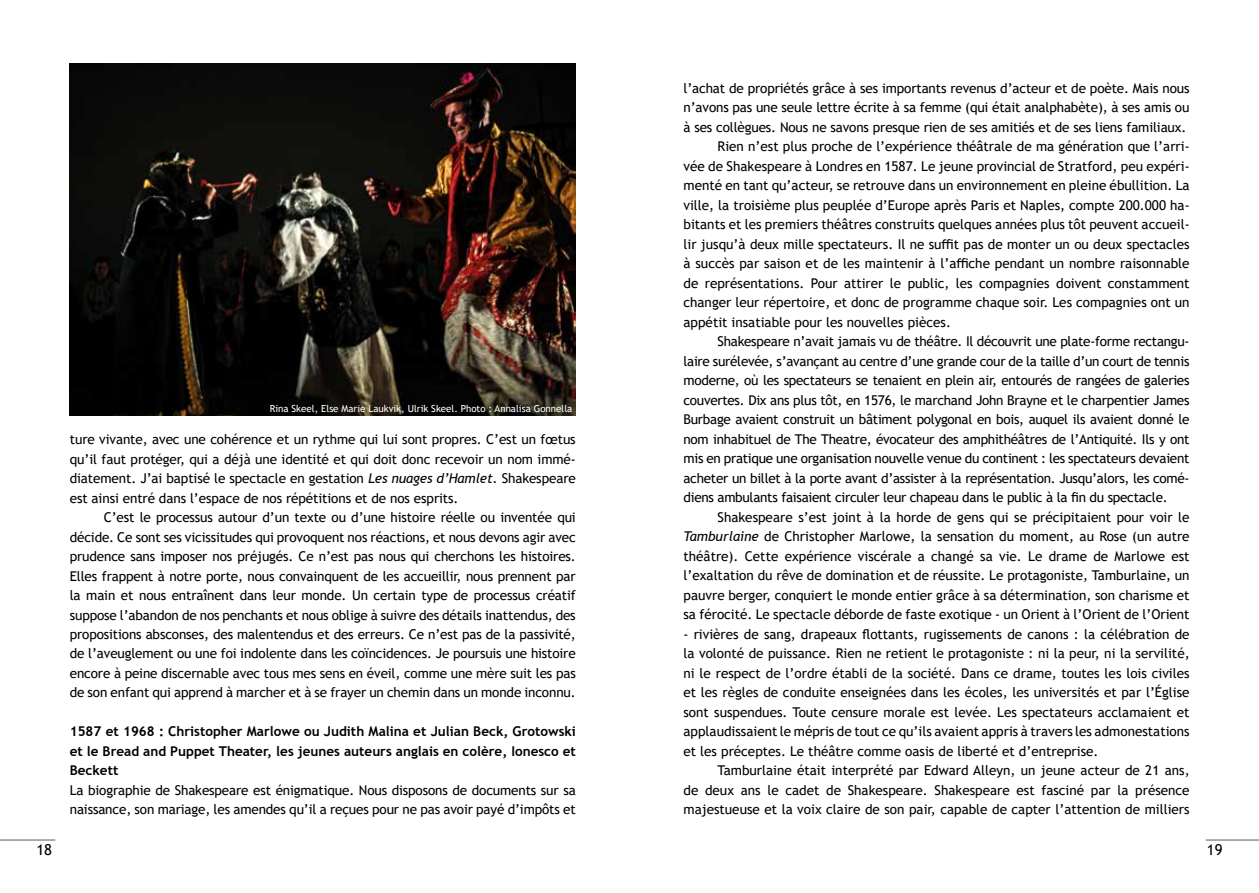
<style>
.page{position:relative;width:1259px;height:893px;background:#fff}
.page>*{position:absolute;margin:0;border:0;box-sizing:border-box;transform-origin:0 0}
.t1{font:15px "Trebuchet MS";color:#000}
.t2{font:13.5px/19.5px "Trebuchet MS";color:#000;text-align:justify}
.t3{font:13.5px "Trebuchet MS";letter-spacing:-.02em;color:#000}
.t4{font:700 13.5px/19.5px "Trebuchet MS";color:#000;text-align:justify}
.t5{font:9.75px "Trebuchet MS";color:#fff}
.s1{font-style:italic}
</style>
<div class="page">
<hr style="left:0;top:840px;width:55px;height:1px;background:#000">
<hr style="left:1205px;top:840px;width:54px;height:1px;background:#000">
<img style="left:70px;top:64px;width:505px;height:352px">
<p class="t5" style="left:270px;top:402px;width:304px">Rina Skeel, Else Marie Laukvik, Ulrik Skeel. Photo : Annalisa Gonnella</p>
<p class="t2" style="left:70px;top:429px;width:507px">ture vivante, avec une cohérence et un rythme qui lui sont propres. C’est un fœtus qu’il faut protéger, qui a déjà une identité et qui doit donc recevoir un nom immé&shy;diatement. J’ai baptisé le spectacle en gestation <span class="s1">Les nuages d’Hamlet.</span> Shakespeare est ainsi entré dans l’espace de nos répétitions et de nos esprits.</p>
<p class="t2" style="left:70px;top:507px;width:507px;text-indent:34px">C’est le processus autour d’un texte ou d’une histoire réelle ou inventée qui décide. Ce sont ses vicissitudes qui provoquent nos réactions, et nous devons agir avec prudence sans imposer nos préjugés. Ce n’est pas nous qui cherchons les histoires.<br>Elles frappent à notre porte, nous convainquent de les accueillir, nous prennent par la main et nous entraînent dans leur monde. Un certain type de processus créatif suppose l’abandon de nos penchants et nous oblige à suivre des détails inattendus, des propositions absconses, des malentendus et des erreurs. Ce n’est pas de la passivité, de l’aveuglement ou une foi indolente dans les coïncidences. Je poursuis une histoire encore à peine discernable avec tous mes sens en éveil, comme une mère suit les pas de son enfant qui apprend à marcher et à se frayer un chemin dans un monde inconnu.</p>
<p class="t4" style="left:70px;top:722px;width:507px">1587 et 1968 : Christopher Marlowe ou Judith Malina et Julian Beck, Grotowski et le Bread and Puppet Theater, les jeunes auteurs anglais en colère, Ionesco et Beckett</p>
<p class="t2" style="left:70px;top:780px;width:507px">La biographie de Shakespeare est énigmatique. Nous disposons de documents sur sa naissance, son mariage, les amendes qu’il a reçues pour ne pas avoir payé d’impôts et</p>
<p class="t2" style="left:683px;top:78px;width:507px">l’achat de propriétés grâce à ses importants revenus d’acteur et de poète. Mais nous</p>
<p class="t2" style="left:683px;top:98px;width:507px">n’avons pas une seule lettre écrite à sa femme (qui était analphabète), à ses amis ou</p>
<p class="t2" style="left:683px;top:117px;width:504px">à ses collègues. Nous ne savons presque rien de ses amitiés et de ses liens familiaux.</p>
<p class="t2" style="left:717px;top:137px;width:473px">Rien n’est plus proche de l’expérience théâtrale de ma génération que l’arri-</p>
<p class="t2" style="left:683px;top:156px;width:507px">vée de Shakespeare à Londres en 1587. Le jeune provincial de Stratford, peu expéri-</p>
<p class="t2" style="left:683px;top:176px;width:507px">menté en tant qu’acteur, se retrouve dans un environnement en pleine ébullition. La</p>
<p class="t2" style="left:683px;top:195px;width:507px">ville, la troisième plus peuplée d’Europe après Paris et Naples, compte 200.000 ha-</p>
<p class="t2" style="left:683px;top:215px;width:507px">bitants et les premiers théâtres construits quelques années plus tôt peuvent accueil-</p>
<p class="t2" style="left:683px;top:234px;width:507px">lir jusqu’à deux mille spectateurs. Il ne suffit pas de monter un ou deux spectacles</p>
<p class="t2" style="left:683px;top:254px;width:507px">à succès par saison et de les maintenir à l’affiche pendant un nombre raisonnable</p>
<p class="t2" style="left:683px;top:273px;width:507px">de représentations. Pour attirer le public, les compagnies doivent constamment</p>
<p class="t2" style="left:683px;top:293px;width:507px">changer leur répertoire, et donc de programme chaque soir. Les compagnies ont un</p>
<p class="t2" style="left:683px;top:312px;width:269px">appétit insatiable pour les nouvelles pièces.</p>
<p class="t3" style="left:717px;top:333px;width:473px">Shakespeare n’avait jamais vu de théâtre. Il découvrit une plate-forme rectangu-</p>
<p class="t3" style="left:683px;top:353px;width:507px">laire surélevée, s’avançant au centre d’une grande cour de la taille d’un court de tennis</p>
<p class="t3" style="left:683px;top:372px;width:507px">moderne, où les spectateurs se tenaient en plein air, entourés de rangées de galeries</p>
<p class="t3" style="left:683px;top:392px;width:507px">couvertes. Dix ans plus tôt, en 1576, le marchand John Brayne et le charpentier James</p>
<p class="t3" style="left:683px;top:411px;width:507px">Burbage avaient construit un bâtiment polygonal en bois, auquel ils avaient donné le</p>
<p class="t3" style="left:683px;top:431px;width:507px">nom inhabituel de The Theatre, évocateur des amphithéâtres de l’Antiquité. Ils y ont</p>
<p class="t3" style="left:683px;top:450px;width:507px">mis en pratique une organisation nouvelle venue du continent : les spectateurs devaient</p>
<p class="t3" style="left:683px;top:469px;width:507px">acheter un billet à la porte avant d’assister à la représentation. Jusqu’alors, les comé-</p>
<p class="t3" style="left:683px;top:489px;width:486px">diens ambulants faisaient circuler leur chapeau dans le public à la fin du spectacle.</p>
<p class="t2" style="left:717px;top:507px;width:473px">Shakespeare s’est joint à la horde de gens qui se précipitaient pour voir le</p>
<p class="t2" style="left:683px;top:527px;width:507px"><span class="s1">Tamburlaine</span> de Christopher Marlowe, la sensation du moment, au Rose (un autre</p>
<p class="t2" style="left:683px;top:546px;width:507px">théâtre). Cette expérience viscérale a changé sa vie. Le drame de Marlowe est</p>
<p class="t2" style="left:683px;top:566px;width:507px">l’exaltation du rêve de domination et de réussite. Le protagoniste, Tamburlaine, un</p>
<p class="t2" style="left:683px;top:585px;width:507px">pauvre berger, conquiert le monde entier grâce à sa détermination, son charisme et</p>
<p class="t2" style="left:683px;top:605px;width:507px">sa férocité. Le spectacle déborde de faste exotique - un Orient à l’Orient de l’Orient</p>
<p class="t2" style="left:683px;top:624px;width:507px">- rivières de sang, drapeaux flottants, rugissements de canons : la célébration de la volonté de puissance. Rien ne retient le protagoniste : ni la peur, ni la servilité, ni le respect de l’ordre établi de la société. Dans ce drame, toutes les lois civiles et les règles de conduite enseignées dans les écoles, les universités et par l’Église sont suspendues. Toute censure morale est levée. Les spectateurs acclamaient et applaudissaient le mépris de tout ce qu’ils avaient appris à travers les admonestations et les préceptes. Le théâtre comme oasis de liberté et d’entreprise.</p>
<p class="t2" style="left:683px;top:761px;width:507px;text-indent:34px">Tamburlaine était interprété par Edward Alleyn, un jeune acteur de 21 ans, de deux ans le cadet de Shakespeare. Shakespeare est fasciné par la présence majestueuse et la voix claire de son pair, capable de capter l’attention de milliers</p>
<p class="t1" style="left:36px;top:840px;width:17px">18</p>
<p class="t1" style="left:1207px;top:840px;width:17px">19</p>
</div>
